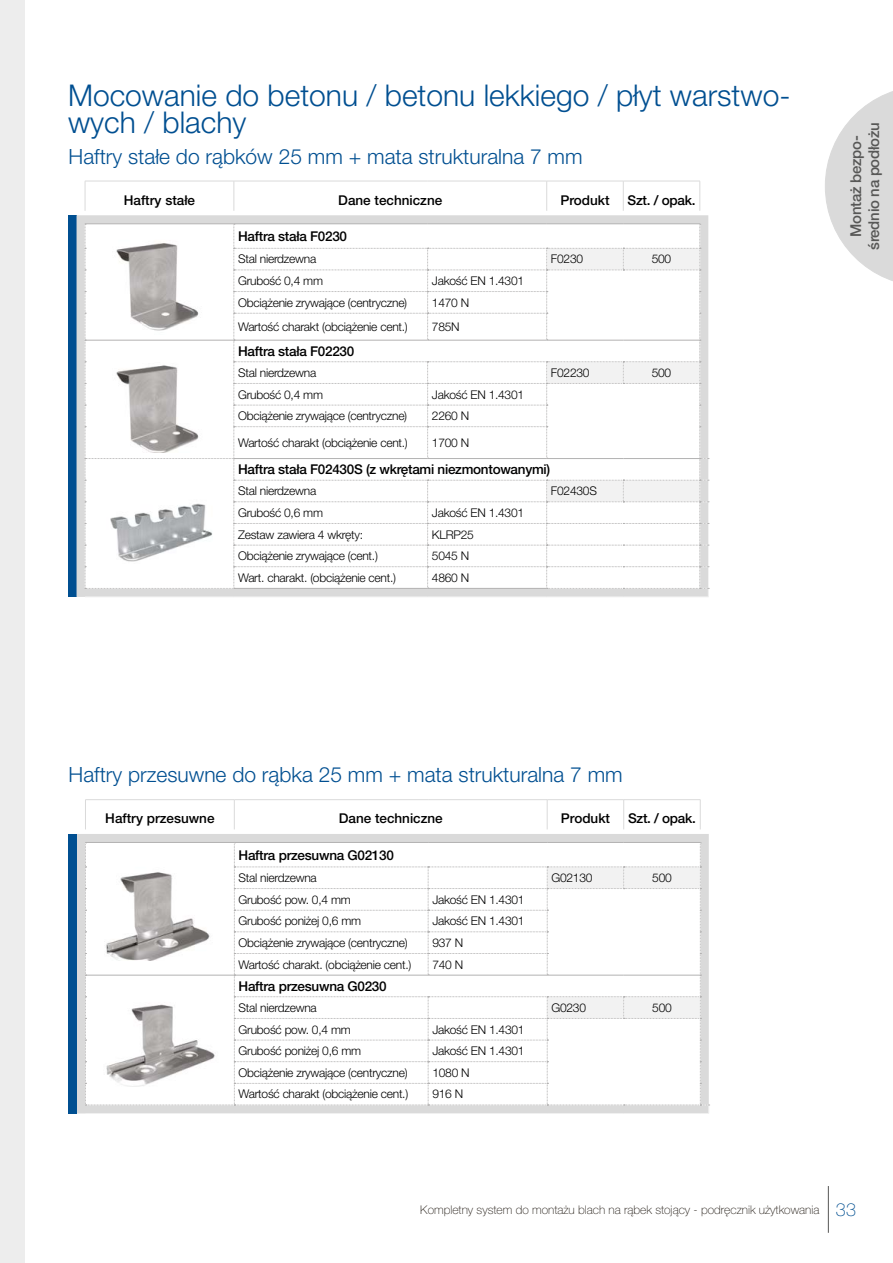
<style>
.page{position:relative;width:893px;height:1263px;background:#fff}
.page>*{position:absolute;margin:0;border:0;box-sizing:border-box;transform-origin:0 0}
.t1{font:300 30px/27px "Helvetica Neue LT Pro";color:#004f91}
.t2{font:300 21px "Helvetica Neue LT Pro";color:#004f91}
.t3{font:500 15px/18px "Helvetica Neue LT Pro";letter-spacing:-.02em;color:#575756;text-align:center}
.t4{font:500 13.5px "Helvetica Neue LT Pro";letter-spacing:-.02em;color:#000}
.t5{font:500 13.5px "Helvetica Neue LT Pro";color:#000}
.t6{font:300 12px "Helvetica Neue LT Pro";letter-spacing:-.02em;color:#000}
.t7{font:100 12px "Helvetica Neue LT Pro";color:#1d160f}
.s1{font-size:18px;color:#004f91}
</style>
<div class="page">
<svg style="left:825px;top:91px;width:68px;height:190px"></svg>
<hr style="left:828px;top:1186px;width:1px;height:47px;background:#575756">
<div style="left:0;top:0;width:25px;height:1263px;background:#ededed"></div>
<div style="left:68px;top:215px;width:9px;height:382px;background:#004f91"></div>
<svg style="left:77px;top:215px;width:631px;height:382px;background:#d9d9d9"></svg>
<hr style="left:85px;top:181px;width:149px;height:1px;background:#dadada">
<hr style="left:85px;top:181px;width:1px;height:30px;background:#dadada">
<hr style="left:234px;top:181px;width:194px;height:1px;background:#dadada">
<hr style="left:234px;top:181px;width:1px;height:30px;background:#dadada">
<hr style="left:428px;top:181px;width:119px;height:1px;background:#dadada">
<hr style="left:547px;top:181px;width:76px;height:1px;background:#dadada">
<hr style="left:546px;top:181px;width:1px;height:30px;background:#dadada">
<hr style="left:623px;top:181px;width:77px;height:1px;background:#dadada">
<hr style="left:623px;top:181px;width:1px;height:30px;background:#dadada">
<hr style="left:700px;top:181px;width:1px;height:30px;background:#dadada">
<svg style="left:85px;top:224px;width:624px;height:373px"></svg>
<hr style="left:85px;top:224px;width:149px;height:1px;background:#b3b2b2">
<hr style="left:234px;top:224px;width:194px;height:1px;background:#b3b2b2">
<hr style="left:428px;top:224px;width:119px;height:1px;background:#b3b2b2">
<hr style="left:547px;top:224px;width:76px;height:1px;background:#b3b2b2">
<hr style="left:623px;top:224px;width:77px;height:1px;background:#b3b2b2">
<hr style="left:85px;top:340px;width:149px;height:1px;background:#b3b2b2">
<hr style="left:234px;top:340px;width:194px;height:1px;background:#b3b2b2">
<hr style="left:428px;top:340px;width:119px;height:1px;background:#b3b2b2">
<hr style="left:547px;top:340px;width:76px;height:1px;background:#b3b2b2">
<hr style="left:623px;top:340px;width:77px;height:1px;background:#b3b2b2">
<hr style="left:234px;top:458px;width:194px;height:1px;background:#b3b2b2">
<hr style="left:428px;top:458px;width:119px;height:1px;background:#b3b2b2">
<hr style="left:547px;top:458px;width:76px;height:1px;background:#b3b2b2">
<hr style="left:623px;top:458px;width:77px;height:1px;background:#b3b2b2">
<hr style="left:234px;top:588px;width:194px;height:1px;background:#b3b2b2">
<hr style="left:428px;top:588px;width:118px;height:1px;background:#b3b2b2">
<img style="left:108px;top:230px;width:103px;height:104px">
<img style="left:108px;top:346px;width:103px;height:106px">
<img style="left:106px;top:483px;width:107px;height:81px">
<div style="left:68px;top:834px;width:9px;height:279px;background:#004f91"></div>
<div style="left:77px;top:834px;width:632px;height:279px;background:#dadada"></div>
<hr style="left:85px;top:799px;width:149px;height:1px;background:#dadada">
<svg style="left:85px;top:800px;width:1px;height:29px"></svg>
<hr style="left:234px;top:799px;width:194px;height:1px;background:#dadada">
<svg style="left:234px;top:800px;width:1px;height:29px"></svg>
<hr style="left:428px;top:799px;width:119px;height:1px;background:#dadada">
<hr style="left:547px;top:799px;width:77px;height:1px;background:#dadada">
<svg style="left:547px;top:800px;width:1px;height:29px"></svg>
<hr style="left:624px;top:799px;width:76px;height:1px;background:#dadada">
<svg style="left:623px;top:800px;width:1px;height:29px"></svg>
<svg style="left:700px;top:800px;width:1px;height:29px"></svg>
<svg style="left:85px;top:842px;width:625px;height:272px"></svg>
<hr style="left:85px;top:842px;width:149px;height:1px;background:#b3b2b2">
<hr style="left:234px;top:842px;width:194px;height:1px;background:#b3b2b2">
<hr style="left:428px;top:842px;width:119px;height:1px;background:#b3b2b2">
<hr style="left:547px;top:842px;width:77px;height:1px;background:#b3b2b2">
<hr style="left:624px;top:842px;width:76px;height:1px;background:#b3b2b2">
<hr style="left:86px;top:975px;width:148px;height:1px;background:#b3b2b2">
<hr style="left:234px;top:975px;width:194px;height:1px;background:#b3b2b2">
<hr style="left:428px;top:975px;width:119px;height:1px;background:#b3b2b2">
<hr style="left:547px;top:975px;width:77px;height:1px;background:#b3b2b2">
<hr style="left:624px;top:975px;width:76px;height:1px;background:#b3b2b2">
<img style="left:100px;top:857px;width:120px;height:104px">
<img style="left:99px;top:992px;width:122px;height:96px">
<h1 class="t1" style="left:68px;top:82px;width:724px">Mocowanie do betonu / betonu lekkiego / płyt warstwo&shy;wych / blachy</h1>
<h2 class="t2" style="left:69px;top:144px;width:515px">Haftry stałe do rąbków 25 mm + mata strukturalna 7 mm</h2>
<p class="t5" style="left:124px;top:192px;width:73px">Haftry stałe</p>
<p class="t5" style="left:338px;top:192px;width:106px">Dane techniczne</p>
<p class="t5" style="left:560px;top:192px;width:51px">Produkt</p>
<p class="t4" style="left:628px;top:192px;width:69px">Szt. / opak.</p>
<p class="t4" style="left:238px;top:228px;width:110px">Haftra stała F0230</p>
<p class="t6" style="left:238px;top:252px;width:80px">Stal nierdzewna</p>
<p class="t6" style="left:551px;top:252px;width:34px">F0230</p>
<p class="t6" style="left:652px;top:252px;width:21px">500</p>
<p class="t6" style="left:238px;top:273px;width:86px">Grubość 0,4 mm</p>
<p class="t6" style="left:432px;top:273px;width:94px">Jakość EN 1.4301</p>
<p class="t6" style="left:238px;top:295px;width:171px">Obciążenie zrywające (centryczne)</p>
<p class="t6" style="left:432px;top:295px;width:39px">1470 N</p>
<p class="t6" style="left:238px;top:319px;width:171px">Wartość charakt (obciążenie cent.)</p>
<p class="t6" style="left:432px;top:319px;width:29px">785N</p>
<p class="t4" style="left:238px;top:343px;width:118px">Haftra stała F02230</p>
<p class="t6" style="left:238px;top:365px;width:80px">Stal nierdzewna</p>
<p class="t6" style="left:551px;top:365px;width:40px">F02230</p>
<p class="t6" style="left:652px;top:365px;width:21px">500</p>
<p class="t6" style="left:238px;top:387px;width:86px">Grubość 0,4 mm</p>
<p class="t6" style="left:432px;top:387px;width:94px">Jakość EN 1.4301</p>
<p class="t6" style="left:238px;top:409px;width:171px">Obciążenie zrywające (centryczne)</p>
<p class="t6" style="left:432px;top:409px;width:39px">2260 N</p>
<p class="t6" style="left:238px;top:435px;width:171px">Wartość charakt (obciążenie cent.)</p>
<p class="t6" style="left:432px;top:435px;width:39px">1700 N</p>
<p class="t4" style="left:238px;top:461px;width:314px">Haftra stała F02430S (z wkrętami niezmontowanymi)</p>
<p class="t6" style="left:238px;top:484px;width:80px">Stal nierdzewna</p>
<p class="t6" style="left:551px;top:484px;width:47px">F02430S</p>
<p class="t6" style="left:238px;top:505px;width:86px">Grubość 0,6 mm</p>
<p class="t6" style="left:432px;top:505px;width:94px">Jakość EN 1.4301</p>
<p class="t6" style="left:238px;top:527px;width:126px">Zestaw zawiera 4 wkręty:</p>
<p class="t6" style="left:432px;top:527px;width:43px">KLRP25</p>
<p class="t6" style="left:238px;top:549px;width:141px">Obciążenie zrywające (cent.)</p>
<p class="t6" style="left:432px;top:549px;width:39px">5045 N</p>
<p class="t6" style="left:238px;top:570px;width:159px">Wart. charakt. (obciążenie cent.)</p>
<p class="t6" style="left:432px;top:570px;width:39px">4860 N</p>
<p class="t3" style="left:847px;top:250px;width:129px;rotate:-90deg">Montaż bezpo&shy;średnio na podłożu</p>
<h2 class="t2" style="left:69px;top:762px;width:556px">Haftry przesuwne do rąbka 25 mm + mata strukturalna 7 mm</h2>
<p class="t5" style="left:105px;top:810px;width:111px">Haftry przesuwne</p>
<p class="t5" style="left:339px;top:810px;width:106px">Dane techniczne</p>
<p class="t5" style="left:561px;top:810px;width:51px">Produkt</p>
<p class="t4" style="left:628px;top:810px;width:69px">Szt. / opak.</p>
<p class="t4" style="left:239px;top:846px;width:157px">Haftra przesuwna G02130</p>
<p class="t6" style="left:239px;top:870px;width:80px">Stal nierdzewna</p>
<p class="t6" style="left:551px;top:870px;width:43px">G02130</p>
<p class="t6" style="left:652px;top:870px;width:21px">500</p>
<p class="t6" style="left:239px;top:892px;width:114px">Grubość pow. 0,4 mm</p>
<p class="t6" style="left:432px;top:892px;width:94px">Jakość EN 1.4301</p>
<p class="t6" style="left:239px;top:914px;width:124px">Grubość poniżej 0,6 mm</p>
<p class="t6" style="left:432px;top:914px;width:94px">Jakość EN 1.4301</p>
<p class="t6" style="left:239px;top:935px;width:171px">Obciążenie zrywające (centryczne)</p>
<p class="t6" style="left:432px;top:935px;width:32px">937 N</p>
<p class="t6" style="left:239px;top:957px;width:174px">Wartość charakt. (obciążenie cent.)</p>
<p class="t6" style="left:432px;top:957px;width:32px">740 N</p>
<p class="t4" style="left:239px;top:978px;width:150px">Haftra przesuwna G0230</p>
<p class="t6" style="left:239px;top:1000px;width:80px">Stal nierdzewna</p>
<p class="t6" style="left:551px;top:1000px;width:36px">G0230</p>
<p class="t6" style="left:652px;top:1000px;width:21px">500</p>
<p class="t6" style="left:239px;top:1022px;width:114px">Grubość pow. 0,4 mm</p>
<p class="t6" style="left:432px;top:1022px;width:94px">Jakość EN 1.4301</p>
<p class="t6" style="left:239px;top:1043px;width:124px">Grubość poniżej 0,6 mm</p>
<p class="t6" style="left:432px;top:1043px;width:94px">Jakość EN 1.4301</p>
<p class="t6" style="left:239px;top:1065px;width:171px">Obciążenie zrywające (centryczne)</p>
<p class="t6" style="left:432px;top:1065px;width:39px">1080 N</p>
<p class="t6" style="left:239px;top:1087px;width:171px">Wartość charakt (obciążenie cent.)</p>
<p class="t6" style="left:432px;top:1087px;width:32px">916 N</p>
<p class="t7" style="left:420px;top:1202px;width:437px">Kompletny system do montażu blach na rąbek stojący - podręcznik użytkowania <span class="s1">33</span></p>
</div>
